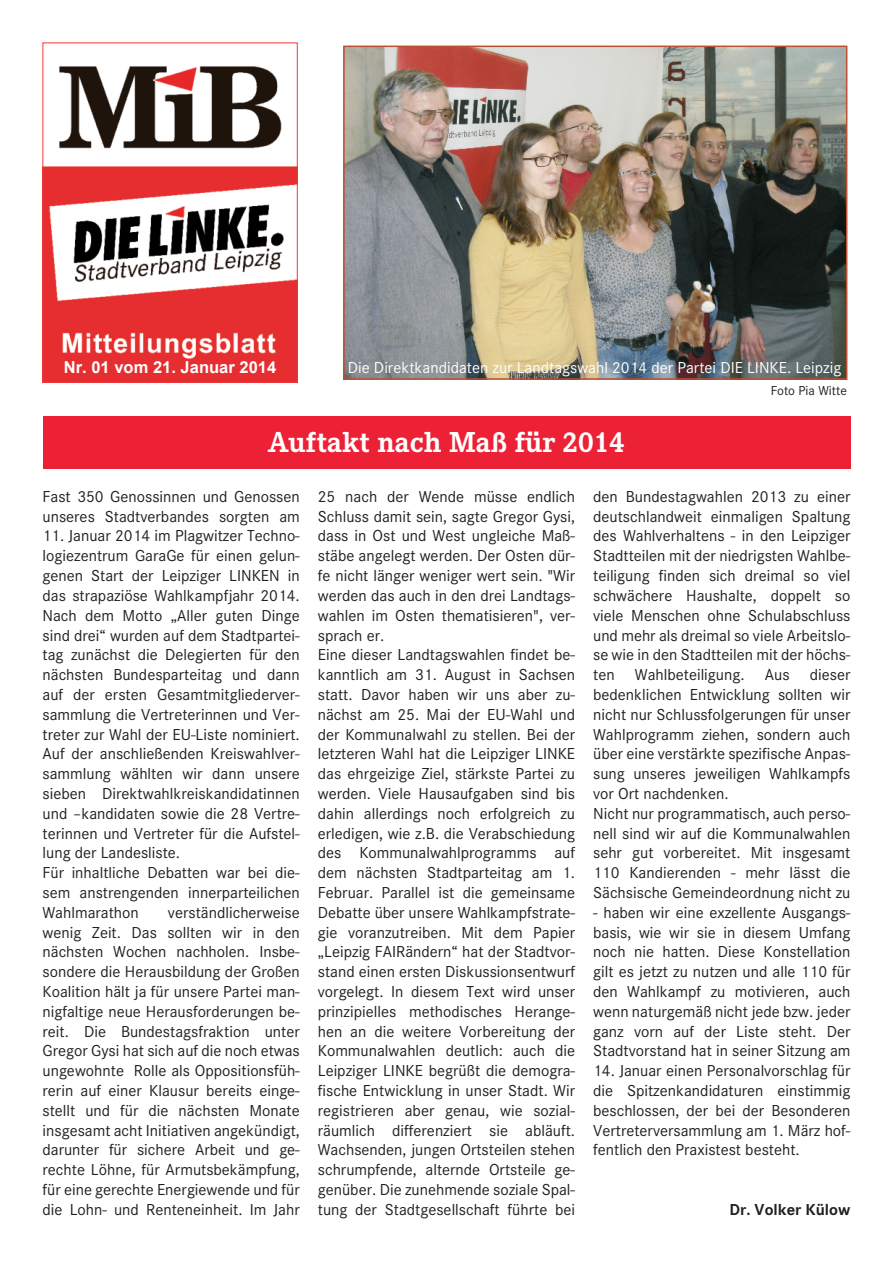
<style>
.page{position:relative;width:893px;height:1263px;background:#fff}
.page>*{position:absolute;margin:0;border:0;box-sizing:border-box;transform-origin:0 0}
.t1{font:700 30px "Corporate E";color:#fff}
.t2{font:16.5px/19.8px "Corporate S";color:#231f20}
.t3{font:16.5px "Corporate S";color:#fff}
.t4{font:700 16.5px "Arial";color:#fff}
.t5{font:700 16.5px "Corporate S";color:#231f20}
.t6{font:13.5px "Corporate S";color:#231f20}
</style>
<div class="page">
<img style="left:45px;top:66px;width:251px;height:315px">
<div style="left:43px;top:43px;width:255px;height:340px;border:1px solid #ee383b"></div>
<img style="left:346px;top:49px;width:498px;height:328px">
<div style="left:343px;top:46px;width:504px;height:334px;border:2px solid #bc5034"></div>
<div style="left:43px;top:416px;width:807px;height:53px;background:#ed2135"></div>
<p class="t4" style="left:64px;top:361px;width:214px">Nr. 01 vom 21. Januar 2014</p>
<p class="t3" style="left:348px;top:358px;width:495px">Die Direktkandidaten zur Landtagswahl 2014 der Partei DIE LINKE. Leipzig</p>
<p class="t6" style="left:771px;top:382px;width:78px">Foto Pia Witte</p>
<h1 class="t1" style="left:268px;top:432px;width:359px">Auftakt nach Maß für 2014</h1>
<p class="t2" style="left:43px;top:486px;width:259px">Fast 350 Genossinnen und Genossen unseres Stadtverbandes sorgten am</p>
<p class="t2" style="left:43px;top:526px;width:259px">11. Januar 2014 im Plagwitzer Techno&shy;logiezentrum GaraGe für einen gelun&shy;genen Start der Leipziger LINKEN in das strapaziöse Wahlkampfjahr 2014.<br>Nach dem Motto „Aller guten Dinge sind drei“ wurden auf dem Stadtpartei&shy;tag zunächst die Delegierten für den nächsten Bundesparteitag und dann auf der ersten Gesamtmitgliederver&shy;sammlung die Vertreterinnen und Ver&shy;treter zur Wahl der EU-Liste nominiert.<br>Auf der anschließenden Kreiswahlver&shy;sammlung wählten wir dann unsere sieben Direktwahlkreiskandidatinnen und –kandidaten sowie die 28 Vertre&shy;terinnen und Vertreter für die Aufstel&shy;lung der Landesliste.<br>Für inhaltliche Debatten war bei die&shy;sem anstrengenden innerparteilichen Wahlmarathon</p>
<p class="t2" style="left:318px;top:486px;width:259px">25 nach der Wende müsse endlich Schluss damit sein, sagte Gregor Gysi, dass in Ost und West ungleiche Maß&shy;stäbe angelegt werden. Der Osten dür&shy;fe nicht länger weniger wert sein. "Wir werden das auch in den drei Landtags&shy;wahlen im Osten thematisieren", ver&shy;sprach er.<br>Eine dieser Landtagswahlen findet be&shy;kanntlich am 31. August in Sachsen statt. Davor haben wir uns aber zu&shy;nächst am 25. Mai der EU-Wahl und der Kommunalwahl zu stellen. Bei der letzteren Wahl hat die Leipziger LINKE das ehrgeizige Ziel, stärkste Partei zu werden. Viele Hausaufgaben sind bis dahin allerdings noch erfolgreich zu erledigen, wie z.B. die Verabschiedung des Kommunalwahlprogramms auf dem nächsten Stadtparteitag am 1.<br>Februar. Parallel ist die gemeinsame Debatte über unsere Wahlkampfstrate&shy;gie voranzutreiben. Mit dem Papier „Leipzig FAIRändern“ hat der Stadtvor&shy;stand einen ersten Diskussionsentwurf vorgelegt. In diesem Text wird unser prinzipielles methodisches Herange&shy;hen an die weitere Vorbereitung der Kommunalwahlen deutlich: auch die Leipziger LINKE begrüßt die demogra&shy;fische Entwicklung in unser Stadt. Wir registrieren aber genau, wie sozial&shy;räumlich differenziert sie abläuft.<br>Wachsenden, jungen Ortsteilen stehen schrumpfende, alternde Ortsteile ge&shy;genüber. Die zunehmende soziale Spal&shy;tung der Stadtgesellschaft führte bei</p>
<p class="t2" style="left:593px;top:486px;width:259px">den Bundestagwahlen 2013 zu einer deutschlandweit einmaligen Spaltung des Wahlverhaltens - in den Leipziger Stadtteilen mit der niedrigsten Wahlbe&shy;teiligung finden sich dreimal so viel schwächere Haushalte, doppelt so viele Menschen ohne Schulabschluss und mehr als dreimal so viele Arbeitslo&shy;se wie in den Stadtteilen mit der höchs&shy;ten Wahlbeteiligung. Aus dieser bedenklichen Entwicklung sollten wir nicht nur Schlussfolgerungen für unser Wahlprogramm ziehen, sondern auch über eine verstärkte spezifische Anpas&shy;sung unseres jeweiligen Wahlkampfs vor Ort nachdenken.<br>Nicht nur programmatisch, auch perso&shy;nell sind wir auf die Kommunalwahlen sehr gut vorbereitet. Mit insgesamt 110 Kandierenden - mehr lässt die Sächsische Gemeindeordnung nicht zu</p>
<p class="t2" style="left:43px;top:902px;width:259px;text-align:justify;text-indent:125px">verständlicherweise wenig Zeit. Das sollten wir in den nächsten Wochen nachholen. Insbe&shy;sondere die Herausbildung der Großen Koalition hält ja für unsere Partei man&shy;nigfaltige neue Herausforderungen be&shy;reit. Die Bundestagsfraktion unter Gregor Gysi hat sich auf die noch etwas ungewohnte Rolle als Oppositionsfüh&shy;rerin auf einer Klausur bereits einge&shy;stellt und für die nächsten Monate insgesamt acht Initiativen angekündigt, darunter für sichere Arbeit und ge&shy;rechte Löhne, für Armutsbekämpfung, für eine gerechte Energiewende und für die Lohn- und Renteneinheit. Im Jahr</p>
<p class="t2" style="left:593px;top:902px;width:259px;text-align:justify">- haben wir eine exzellente Ausgangs&shy;basis, wie wir sie in diesem Umfang noch nie hatten. Diese Konstellation gilt es jetzt zu nutzen und alle 110 für den Wahlkampf zu motivieren, auch wenn naturgemäß nicht jede bzw. jeder ganz vorn auf der Liste steht. Der Stadtvorstand hat in seiner Sitzung am</p>
<p class="t2" style="left:593px;top:1061px;width:259px;text-align:justify">14. Januar einen Personalvorschlag für die Spitzenkandidaturen einstimmig beschlossen, der bei der Besonderen Vertreterversammlung am 1. März hof&shy;fentlich den Praxistest besteht.</p>
<p class="t5" style="left:729px;top:1204px;width:122px">Dr. Volker Külow</p>
</div>
